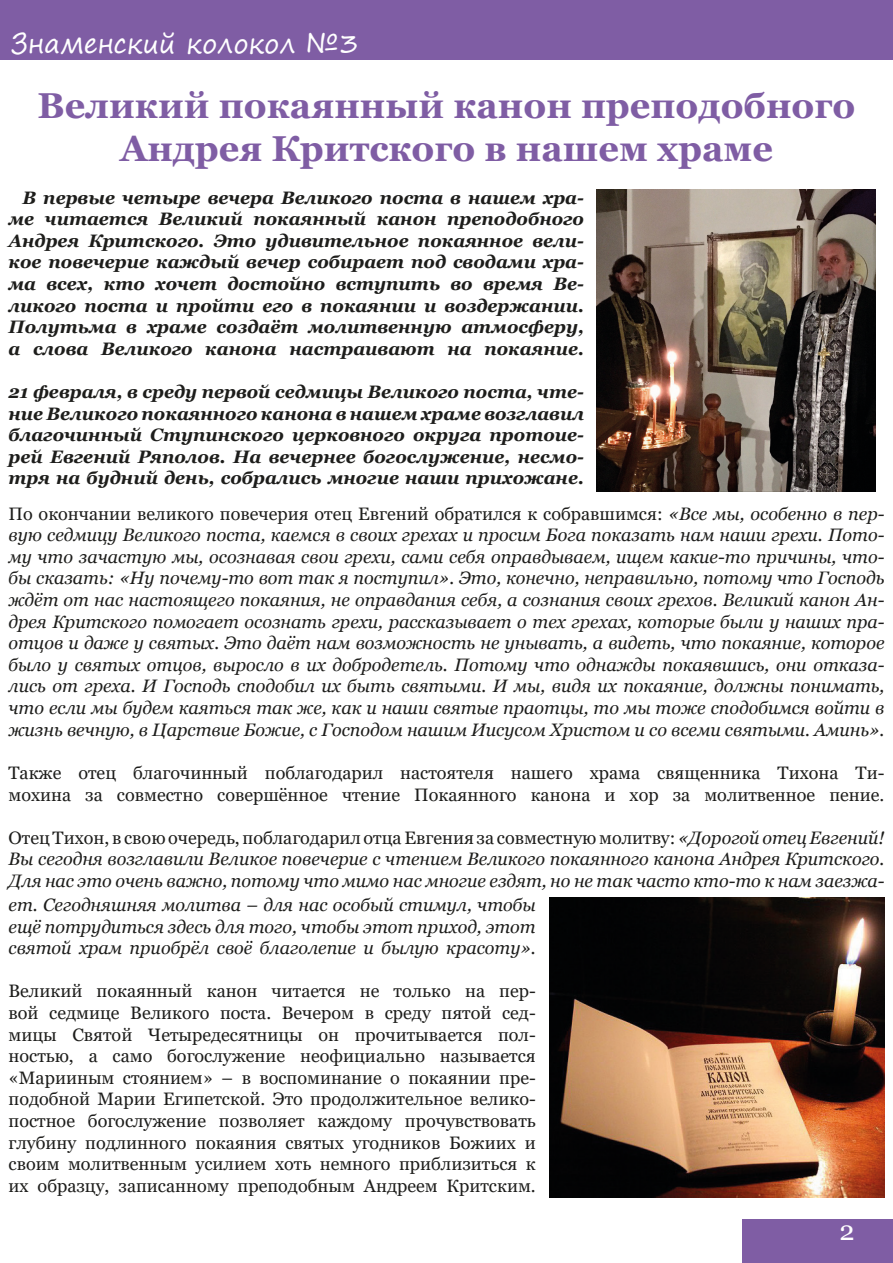
<style>
.page{position:relative;width:893px;height:1263px;background:#fff}
.page>*{position:absolute;margin:0;border:0;box-sizing:border-box;transform-origin:0 0}
.t1{font:700 36px "Georgia";color:#7f5da4}
.t2{font:27px "Segoe Print";color:#fff}
.t3{font:27px "Georgia";color:#fff}
.t4{font:italic 18px/21.6px "Georgia";color:#1d1d1b;text-align:justify}
.t5{font:18px/21.6px "Georgia";color:#1d1d1b}
.t6{font:italic 700 18px/21.6px "Georgia";color:#1d1d1b;text-align:justify}
.s1{font-style:normal}
</style>
<div class="page">
<div style="left:742px;top:1219px;width:151px;height:44px;background:#7f5da4"></div>
<img style="left:597px;top:190px;width:279px;height:302px">
<img style="left:550px;top:897px;width:334px;height:301px">
<div style="left:0;top:0;width:893px;height:60px;background:#7f5da4"></div>
<p class="t2" style="left:11px;top:19px;width:349px">Знаменский колокол №3</p>
<p class="t1" style="left:38px;top:82px;width:819px">Великий покаянный канон преподобного</p>
<p class="t1" style="left:120px;top:125px;width:654px">Андрея Критского в нашем храме</p>
<p class="t6" style="left:9px;top:187px;width:577px;text-indent:14px">В первые четыре вечера Великого поста в нашем хра&shy;ме читается Великий покаянный канон преподобного Андрея Критского. Это удивительное покаянное вели&shy;кое повечерие каждый вечер собирает под сводами хра&shy;ма всех, кто хочет достойно вступить во время Ве&shy;ликого поста и пройти его в покаянии и воздержании.<br>Полутьма в храме создаёт молитвенную атмосферу, а слова Великого канона настраивают на покаяние.</p>
<p class="t6" style="left:9px;top:381px;width:577px">21 февраля, в среду первой седмицы Великого поста, чте&shy;ние Великого покаянного канона в нашем храме возглавил благочинный Ступинского церковного округа протоие&shy;рей Евгений Ряполов. На вечернее богослужение, несмо&shy;тря на будний день, собрались многие наши прихожане.</p>
<p class="t4" style="left:9px;top:503px;width:877px"><span class="s1">По окончании великого повечерия отец Евгений обратился к собравшимся:</span> «Все мы, особенно в пер&shy;вую седмицу Великого поста, каемся в своих грехах и просим Бога показать нам наши грехи. Пото&shy;му что зачастую мы, осознавая свои грехи, сами себя оправдываем, ищем какие-то причины, что&shy;бы сказать: «Ну почему-то вот так я поступил». Это, конечно, неправильно, потому что Господь ждёт от нас настоящего покаяния, не оправдания себя, а сознания своих грехов. Великий канон Ан&shy;дрея Критского помогает осознать грехи, рассказывает о тех грехах, которые были у наших пра&shy;отцов и даже у святых. Это даёт нам возможность не унывать, а видеть, что покаяние, которое было у святых отцов, выросло в их добродетель. Потому что однажды покаявшись, они отказа&shy;лись от греха. И Господь сподобил их быть святыми. И мы, видя их покаяние, должны понимать, что если мы будем каяться так же, как и наши святые праотцы, то мы тоже сподобимся войти в жизнь вечную, в Царствие Божие, с Господом нашим Иисусом Христом и со всеми святыми. Аминь».</p>
<p class="t5" style="left:9px;top:762px;width:877px">Также отец благочинный поблагодарил настоятеля нашего храма священника Тихона Ти&shy;мохина за совместно совершённое чтение Покаянного канона и хор за молитвенное пение.</p>
<p class="t4" style="left:9px;top:827px;width:877px"><span class="s1">Отец Тихон, в свою очередь, поблагодарил отца Евгения за совместную молитву:</span> «Дорогой отец Евгений!<br>Вы сегодня возглавили Великое повечерие с чтением Великого покаянного канона Андрея Критского.<br>Для нас это очень важно, потому что мимо нас многие ездят, но не так часто кто-то к нам заезжа-</p>
<p class="t4" style="left:9px;top:894px;width:529px">ет. Сегодняшняя молитва – для нас особый стимул, чтобы ещё потрудиться здесь для того, чтобы этот приход, этот святой храм приобрёл своё благолепие и былую красоту».</p>
<p class="t5" style="left:9px;top:981px;width:529px;text-align:justify">Великий покаянный канон читается не только на пер&shy;вой седмице Великого поста. Вечером в среду пятой сед&shy;мицы Святой Четыредесятницы он прочитывается пол&shy;ностью, а само богослужение неофициально называется «Марииным стоянием» – в воспоминание о покаянии пре&shy;подобной Марии Египетской. Это продолжительное велико&shy;постное богослужение позволяет каждому прочувствовать глубину подлинного покаяния святых угодников Божиих и своим молитвенным усилием хоть немного приблизиться к их образцу, записанному преподобным Андреем Критским.</p>
<p class="t3" style="left:840px;top:1214px;width:17px">2</p>
</div>
